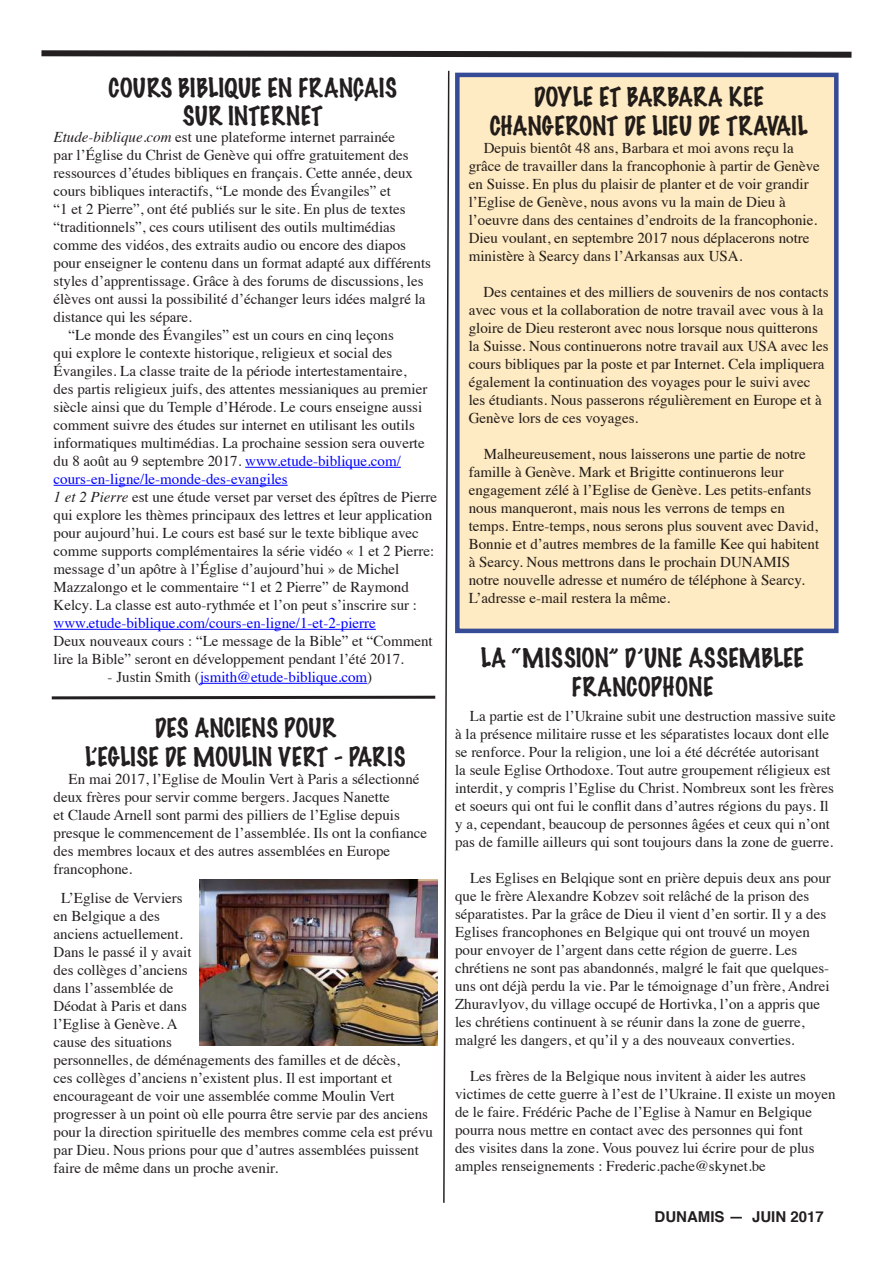
<style>
.page{position:relative;width:893px;height:1263px;background:#fff}
.page>*{position:absolute;margin:0;border:0;box-sizing:border-box;transform-origin:0 0}
.t1{font:100 24px/28.8px "Marker Felt";color:#231f20;text-align:center}
.t2{font:15px/18px "Times";color:#231f20}
.t3{font:15px "Times";color:#00f}
.t4{font:700 15px "Helvetica";color:#231f20}
.s1{font-style:italic}
.s2{color:#00f}
.s3{color:#231f20}
</style>
<div class="page">
<svg style="left:41px;top:50px;width:811px;height:8px;background:#5a5757"></svg>
<svg style="left:51px;top:70px;width:399px;height:1133px"></svg>
<div style="left:455px;top:73px;width:383px;height:560px;background:#feeac3;border:4px solid #344994"></div>
<hr style="left:245px;top:467px;width:156px;height:1px;background:#00f">
<hr style="left:54px;top:485px;width:234px;height:1px;background:#00f">
<hr style="left:54px;top:629px;width:322px;height:1px;background:#00f">
<hr style="left:200px;top:683px;width:167px;height:1px;background:#00f">
<img style="left:199px;top:879px;width:238px;height:167px">
<h1 class="t1" style="left:108px;top:73px;width:290px">COURS BIBLIQUE EN FRANÇAIS<br>SUR INTERNET</h1>
<p class="t2" style="left:54px;top:127px;width:343px"><span class="s1">Etude-biblique.com</span> est une plateforme internet parrainée</p>
<p class="t2" style="left:54px;top:145px;width:357px">par l’Église du Christ de Genève qui offre gratuitement des</p>
<p class="t2" style="left:54px;top:163px;width:361px">ressources d’études bibliques en français. Cette année, deux</p>
<p class="t2" style="left:54px;top:181px;width:339px">cours bibliques interactifs, “Le monde des Évangiles” et</p>
<p class="t2" style="left:54px;top:199px;width:354px">“1 et 2 Pierre”, ont été publiés sur le site. En plus de textes</p>
<p class="t2" style="left:54px;top:217px;width:344px">“traditionnels”, ces cours utilisent des outils multimédias</p>
<p class="t2" style="left:54px;top:235px;width:354px">comme des vidéos, des extraits audio ou encore des diapos</p>
<p class="t2" style="left:54px;top:253px;width:379px">pour enseigner le contenu dans un format adapté aux différents</p>
<p class="t2" style="left:54px;top:271px;width:371px">styles d’apprentissage. Grâce à des forums de discussions, les</p>
<p class="t2" style="left:54px;top:289px;width:374px">élèves ont aussi la possibilité d’échanger leurs idées malgré la</p>
<p class="t2" style="left:54px;top:307px;width:140px">distance qui les sépare.</p>
<p class="t2" style="left:69px;top:325px;width:327px">“Le monde des Évangiles” est un cours en cinq leçons</p>
<p class="t2" style="left:54px;top:343px;width:340px">qui explore le contexte historique, religieux et social des</p>
<p class="t2" style="left:54px;top:361px;width:354px">Évangiles. La classe traite de la période intertestamentaire,</p>
<p class="t2" style="left:54px;top:379px;width:375px">des partis religieux juifs, des attentes messianiques au premier</p>
<p class="t2" style="left:54px;top:397px;width:370px">siècle ainsi que du Temple d’Hérode. Le cours enseigne aussi</p>
<p class="t2" style="left:54px;top:415px;width:363px">comment suivre des études sur internet en utilisant les outils</p>
<p class="t2" style="left:54px;top:433px;width:373px">informatiques multimédias. La prochaine session sera ouverte</p>
<p class="t2" style="left:54px;top:451px;width:349px">du 8 août au 9 septembre 2017. <span class="s2">www.etude-biblique.com/</span></p>
<p class="t3" style="left:54px;top:465px;width:236px">cours-en-ligne/le-monde-des-evangiles</p>
<p class="t2" style="left:54px;top:487px;width:385px"><span class="s1">1 et 2 Pierre</span> est une étude verset par verset des épîtres de Pierre</p>
<p class="t2" style="left:54px;top:505px;width:380px">qui explore les thèmes principaux des lettres et leur application</p>
<p class="t2" style="left:54px;top:523px;width:367px">pour aujourd’hui. Le cours est basé sur le texte biblique avec</p>
<p class="t2" style="left:54px;top:541px;width:382px">comme supports complémentaires la série vidéo « 1 et 2 Pierre:</p>
<p class="t2" style="left:54px;top:559px;width:347px">message d’un apôtre à l’Église d’aujourd’hui » de Michel</p>
<p class="t2" style="left:54px;top:577px;width:357px">Mazzalongo et le commentaire “1 et 2 Pierre” de Raymond</p>
<p class="t2" style="left:54px;top:595px;width:365px">Kelcy. La classe est auto-rythmée et l’on peut s’inscrire sur :</p>
<p class="t3" style="left:54px;top:609px;width:324px">www.etude-biblique.com/cours-en-ligne/1-et-2-pierre</p>
<p class="t2" style="left:54px;top:631px;width:381px">Deux nouveaux cours : “Le message de la Bible” et “Comment lire la Bible” seront en développement pendant l’été 2017.</p>
<p class="t3" style="left:108px;top:663px;width:266px"><span class="s3">- Justin Smith (</span>jsmith@etude-biblique.com<span class="s3">)</span></p>
<h1 class="t1" style="left:85px;top:713px;width:322px">DES ANCIENS POUR<br>L’EGLISE DE MOULIN VERT - PARIS</h1>
<p class="t2" style="left:54px;top:768px;width:375px;text-indent:15px">En mai 2017, l’Eglise de Moulin Vert à Paris a sélectionné deux frères pour servir comme bergers. Jacques Nanette<br>et Claude Arnell sont parmi des pilliers de l’Eglise depuis presque le commencement de l’assemblée. Ils ont la confiance des membres locaux et des autres assemblées en Europe francophone.</p>
<p class="t2" style="left:54px;top:887px;width:381px;text-indent:8px">L’Eglise de Verviers<br>en Belgique a des<br>anciens actuellement.<br>Dans le passé il y avait<br>des collèges d’anciens<br>dans l’assemblée de<br>Déodat à Paris et dans<br>l’Eglise à Genève. A<br>cause des situations<br>personnelles, de déménagements des familles et de décès,<br>ces collèges d’anciens n’existent plus. Il est important et encourageant de voir une assemblée comme Moulin Vert progresser à un point où elle pourra être servie par des anciens pour la direction spirituelle des membres comme cela est prévu par Dieu. Nous prions pour que d’autres assemblées puissent faire de même dans un proche avenir.</p>
<h1 class="t1" style="left:490px;top:82px;width:319px">DOYLE ET BARBARA KEE<br>CHANGERONT DE LIEU DE TRAVAIL</h1>
<p class="t2" style="left:469px;top:137px;width:353px;text-indent:15px">Depuis bientôt 48 ans, Barbara et moi avons reçu la grâce de travailler dans la francophonie à partir de Genève en Suisse. En plus du plaisir de planter et de voir grandir l’Eglise de Genève, nous avons vu la main de Dieu à l’oeuvre dans des centaines d’endroits de la francophonie.<br>Dieu voulant, en septembre 2017 nous déplacerons notre ministère à Searcy dans l’Arkansas aux USA.</p>
<p class="t2" style="left:469px;top:281px;width:361px;text-indent:15px">Des centaines et des milliers de souvenirs de nos contacts avec vous et la collaboration de notre travail avec vous à la gloire de Dieu resteront avec nous lorsque nous quitterons la Suisse. Nous continuerons notre travail aux USA avec les cours bibliques par la poste et par Internet. Cela impliquera également la continuation des voyages pour le suivi avec les étudiants. Nous passerons régulièrement en Europe et à Genève lors de ces voyages.</p>
<p class="t2" style="left:469px;top:443px;width:352px;text-indent:15px">Malheureusement, nous laisserons une partie de notre famille à Genève. Mark et Brigitte continuerons leur engagement zélé à l’Eglise de Genève. Les petits-enfants nous manqueront, mais nous les verrons de temps en temps. Entre-temps, nous serons plus souvent avec David, Bonnie et d’autres membres de la famille Kee qui habitent à Searcy. Nous mettrons dans le prochain DUNAMIS notre nouvelle adresse et numéro de téléphone à Searcy.<br>L’adresse e-mail restera la même.</p>
<h1 class="t1" style="left:481px;top:643px;width:324px">LA “MISSION” D’UNE ASSEMBLEE<br>FRANCOPHONE</h1>
<p class="t2" style="left:455px;top:705px;width:382px;text-indent:15px">La partie est de l’Ukraine subit une destruction massive suite à la présence militaire russe et les séparatistes locaux dont elle se renforce. Pour la religion, une loi a été décrétée autorisant<br>la seule Eglise Orthodoxe. Tout autre groupement réligieux est interdit, y compris l’Eglise du Christ. Nombreux sont les frères et soeurs qui ont fui le conflit dans d’autres régions du pays. Il y a, cependant, beaucoup de personnes âgées et ceux qui n’ont pas de famille ailleurs qui sont toujours dans la zone de guerre.</p>
<p class="t2" style="left:455px;top:867px;width:377px;text-indent:15px">Les Eglises en Belqique sont en prière depuis deux ans pour que le frère Alexandre Kobzev soit relâché de la prison des séparatistes. Par la grâce de Dieu il vient d’en sortir. Il y a des Eglises francophones en Belgique qui ont trouvé un moyen pour envoyer de l’argent dans cette région de guerre. Les chrétiens ne sont pas abandonnés, malgré le fait que quelques&shy;uns ont déjà perdu la vie. Par le témoignage d’un frère, Andrei Zhuravlyov, du village occupé de Hortivka, l’on a appris que les chrétiens continuent à se réunir dans la zone de guerre, malgré les dangers, et qu’il y a des nouveaux converties.</p>
<p class="t2" style="left:455px;top:1065px;width:382px;text-indent:15px">Les frères de la Belgique nous invitent à aider les autres victimes de cette guerre à l’est de l’Ukraine. Il existe un moyen de le faire. Frédéric Pache de l’Eglise à Namur en Belgique pourra nous mettre en contact avec des personnes qui font<br>des visites dans la zone. Vous pouvez lui écrire pour de plus amples renseignements : Frederic.pache@skynet.be</p>
<p class="t4" style="left:655px;top:1205px;width:171px">DUNAMIS — JUIN 2017</p>
</div>
